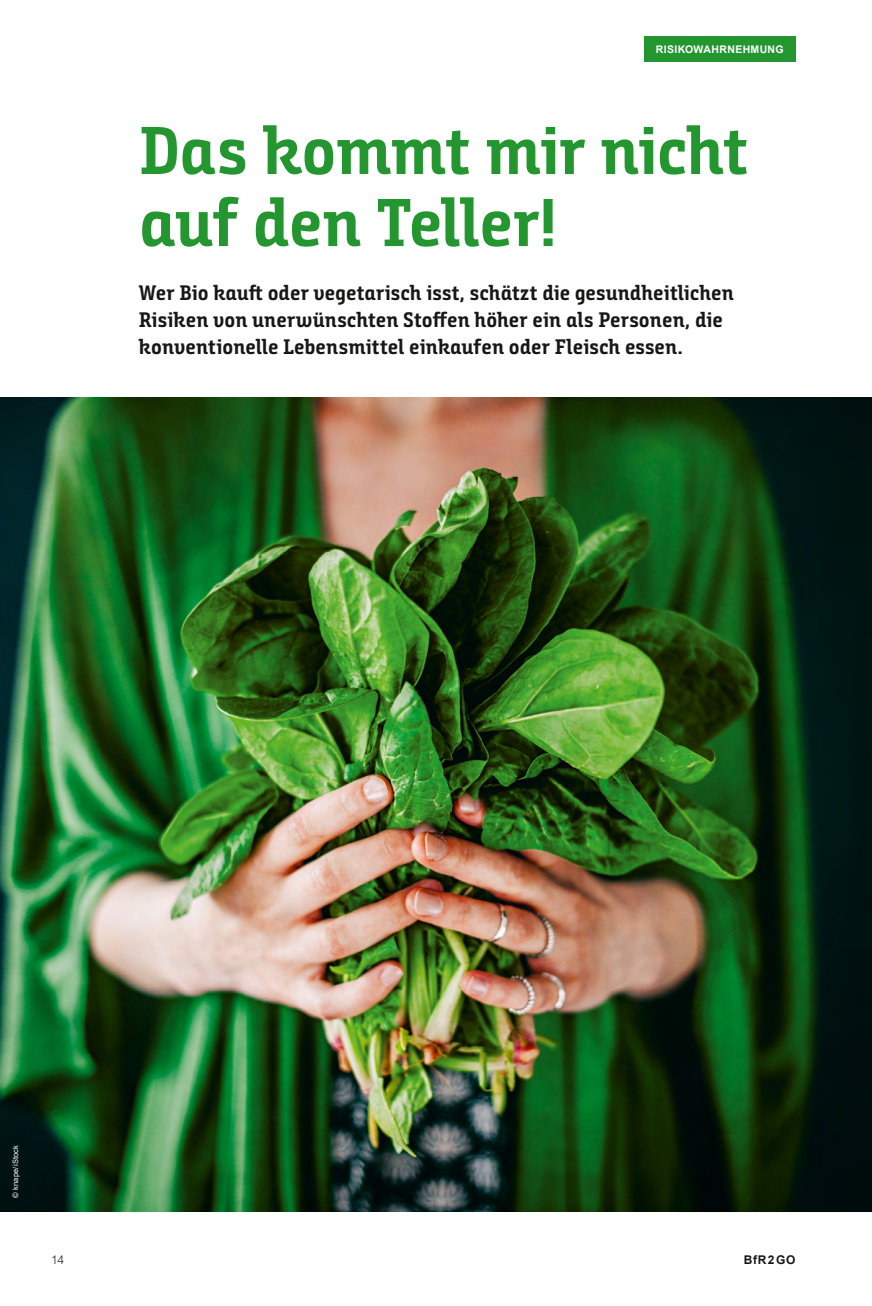
<style>
.page{position:relative;width:872px;height:1306px;background:#fff}
.page>*{position:absolute;margin:0;border:0;box-sizing:border-box;transform-origin:0 0}
.t1{font:67.5px/72px "Bunday Slab Bold Up";letter-spacing:-.01em;color:#239630}
.t2{font:21px/27px "Bunday Slab Bold Up";letter-spacing:.005em;color:#181716}
.t3{font:700 12px "Arial";color:#181716}
.t4{font:300 12px "Arial";color:#181716}
.t5{font:700 10.5px "Arial";letter-spacing:.035em;color:#fff}
.t6{font:7.5px "Arial";letter-spacing:.025em;color:#fff}
</style>
<div class="page">
<svg style="left:675px;top:1164px;width:197px;height:48px"></svg>
<img style="left:0;top:397px;width:871px;height:814px">
<div style="left:644px;top:37px;width:151px;height:25px;background:#239630"></div>
<p class="t5" style="left:655px;top:43px;width:129px">RISIKOWAHRNEHMUNG</p>
<h1 class="t1" style="left:139px;top:115px;width:611px">Das kommt mir nicht auf den Teller!</h1>
<p class="t2" style="left:139px;top:279px;width:596px">Wer Bio kauft oder vegetarisch isst, schätzt die gesundheitlichen<br>Risiken von unerwünschten Stoffen höher ein als Personen, die konventionelle Lebensmittel einkaufen oder Fleisch essen.</p>
<p class="t6" style="left:11px;top:1197px;width:54px;rotate:-90deg">© knape/iStock</p>
<p class="t4" style="left:51px;top:1252px;width:15px">14</p>
<p class="t3" style="left:744px;top:1251px;width:53px">BfR 2 GO</p>
</div>
